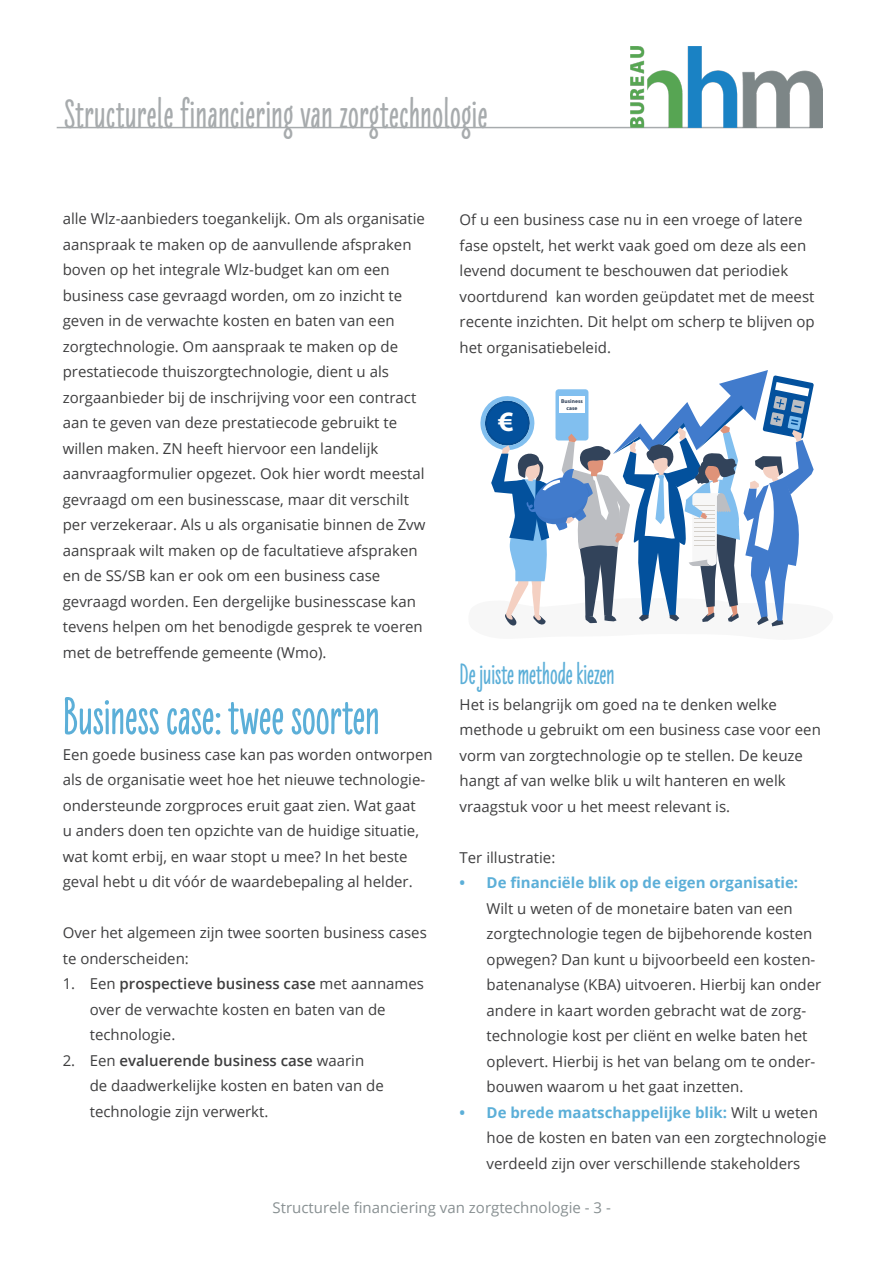
<style>
.page{position:relative;width:893px;height:1263px;background:#fff}
.page>*{position:absolute;margin:0;border:0;box-sizing:border-box;transform-origin:0 0}
.t1{font:900 54px "Liebe Erika";color:#5cafd8}
.t2{font:900 42px "Liebe Erika";letter-spacing:.015em;color:#a7abad}
.t3{font:900 30px "Liebe Erika";color:#5cafd8}
.t4{font:700 28.2px "Myriad Pro";color:#fff}
.t5{font:15px/25.5px "Open Sans";color:#3e3e3f}
.t6{font:15px "Open Sans";color:#889092}
.t7{font:700 5.55px/6.6px "Myriad Pro";color:#32435a;text-align:center}
.s1{font-weight:600}
.s2{font-weight:700;color:#5cafd8}
</style>
<div class="page">
<hr style="left:57px;top:127px;width:765px;height:1px;background:#a7abad">
<img style="left:630px;top:47px;width:192px;height:81px">
<svg style="left:480px;top:370px;width:334px;height:257px"></svg>
<h2 class="t2" style="left:64px;top:91px;width:425px">Structurele financiering van zorgtechnologie</h2>
<p class="t5" style="left:63px;top:205px;width:364px">alle Wlz-aanbieders toegankelijk. Om als organisatie aanspraak te maken op de aanvullende afspraken boven op het integrale Wlz-budget kan om een business case gevraagd worden, om zo inzicht te geven in de verwachte kosten en baten van een zorgtechnologie. Om aanspraak te maken op de prestatiecode thuiszorgtechnologie, dient u als zorgaanbieder bij de inschrijving voor een contract aan te geven van deze prestatiecode gebruikt te willen maken. ZN heeft hiervoor een landelijk aanvraagformulier opgezet. Ook hier wordt meestal gevraagd om een businesscase, maar dit verschilt per verzekeraar. Als u als organisatie binnen de Zvw aanspraak wilt maken op de facultatieve afspraken en de SS/SB kan er ook om een business case gevraagd worden. Een dergelijke businesscase kan tevens helpen om het benodigde gesprek te voeren met de betreffende gemeente (Wmo).</p>
<p class="t1" style="left:63px;top:687px;width:318px">Business case: twee soorten</p>
<p class="t5" style="left:63px;top:741px;width:371px">Een goede business case kan pas worden ontworpen als de organisatie weet hoe het nieuwe technologie&shy;ondersteunde zorgproces eruit gaat zien. Wat gaat<br>u anders doen ten opzichte van de huidige situatie, wat komt erbij, en waar stopt u mee? In het beste geval hebt u dit vóór de waardebepaling al helder.</p>
<p class="t5" style="left:63px;top:919px;width:366px">Over het algemeen zijn twee soorten business cases te onderscheiden:</p>
<p class="t5" style="left:90px;top:970px;width:336px;text-indent:-27px">1. Een <span class="s1">prospectieve business case</span> met aannames over de verwachte kosten en baten van de technologie.</p>
<p class="t5" style="left:90px;top:1047px;width:296px;text-indent:-27px">2. Een <span class="s1">evaluerende business case</span> waarin de daadwerkelijke kosten en baten van de technologie zijn verwerkt.</p>
<p class="t5" style="left:460px;top:207px;width:357px">Of u een business case nu in een vroege of latere fase opstelt, het werkt vaak goed om deze als een levend document te beschouwen dat periodiek voortdurend kan worden geüpdatet met de meest recente inzichten. Dit helpt om scherp te blijven op het organisatiebeleid.</p>
<p class="t4" style="left:498px;top:403px;width:17px">€</p>
<p class="t7" style="left:561px;top:398px;width:23px">Business case</p>
<p class="t3" style="left:460px;top:658px;width:156px">De juiste methode kiezen</p>
<p class="t5" style="left:460px;top:691px;width:363px">Het is belangrijk om goed na te denken welke methode u gebruikt om een business case voor een vorm van zorgtechnologie op te stellen. De keuze hangt af van welke blik u wilt hanteren en welk vraagstuk voor u het meest relevant is.</p>
<p class="t5" style="left:460px;top:844px;width:97px">Ter illustratie:</p>
<p class="t5" style="left:487px;top:870px;width:336px;text-indent:-27px"><span class="s2">• De financiële blik op de eigen organisatie:<br></span>Wilt u weten of de monetaire baten van een zorgtechnologie tegen de bijbehorende kosten opwegen? Dan kunt u bijvoorbeeld een kosten&shy;batenanalyse (KBA) uitvoeren. Hierbij kan onder andere in kaart worden gebracht wat de zorg&shy;technologie kost per cliënt en welke baten het oplevert. Hierbij is het van belang om te onder&shy;bouwen waarom u het gaat inzetten.</p>
<p class="t5" style="left:487px;top:1099px;width:341px;text-indent:-27px"><span class="s2">• De brede maatschappelijke blik:</span> Wilt u weten hoe de kosten en baten van een zorgtechnologie verdeeld zijn over verschillende stakeholders</p>
<p class="t6" style="left:273px;top:1197px;width:339px">Structurele financiering van zorgtechnologie - 3 -</p>
</div>
